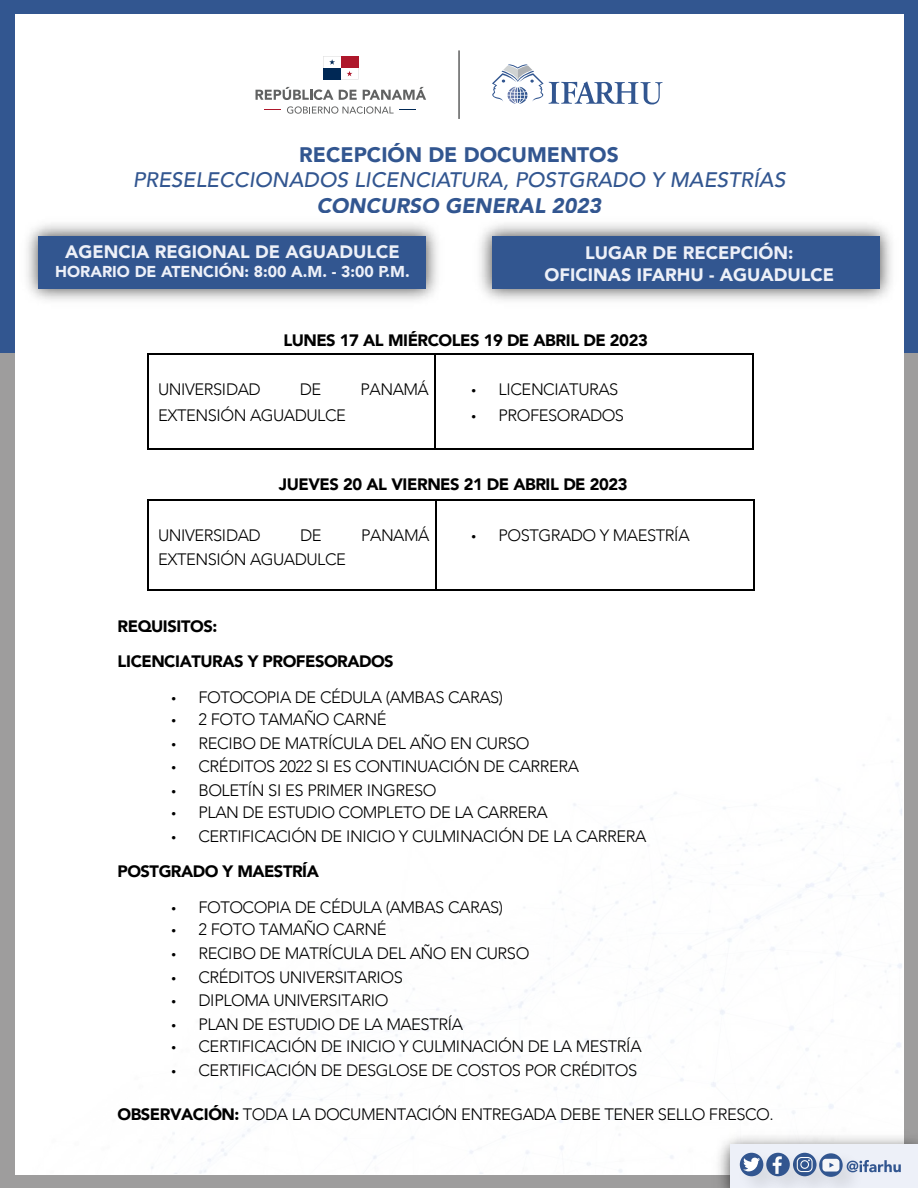
<style>
.page{position:relative;width:918px;height:1188px;background:#fff}
.page>*{position:absolute;margin:0;border:0;box-sizing:border-box;transform-origin:0 0}
.t1{font:italic 500 21px "Avenir";color:#325690}
.t2{font:900 21px "Avenir";color:#325690}
.t3{font:italic 900 21px "Avenir";color:#325690}
.t4{font:900 18px/21.6px "Avenir";color:#edf0f8;text-align:center}
.t5{font:300 16.5px/34.5px "Avenir";letter-spacing:-.025em;color:#000}
.t6{font:900 16.5px/34.5px "Avenir";letter-spacing:-.03em;color:#000}
.t7{font:900 15.75px "Avenir";color:#edf0f8}
.s1{font-weight:900}
</style>
<div class="page">
<div style="left:0;top:353px;width:918px;height:835px;background:linear-gradient(to bottom,#9e9d9d,#9e9d9d)"></div>
<div style="left:0;top:0;width:918px;height:353px;background:#325690"></div>
<div style="left:15px;top:14px;width:888px;height:1160px;background:#fff"></div>
<img style="left:708px;top:1127px;width:210px;height:61px">
<div style="left:731px;top:1145px;width:187px;height:43px;background:#edf0f8"></div>
<img style="left:792px;top:1143px;width:26px;height:41px">
<img style="left:730px;top:1143px;width:62px;height:45px">
<div style="left:740px;top:1153px;width:23px;height:23px;background:#325690;border-radius:50%"></div>
<svg style="left:743px;top:1158px;width:18px;height:14px"></svg>
<img style="left:810px;top:1144px;width:61px;height:42px">
<svg style="left:819px;top:1153px;width:24px;height:24px"></svg>
<div style="left:822px;top:1159px;width:17px;height:13px;background:#f6f6f8;border-radius:3px"></div>
<svg style="left:829px;top:1163px;width:5px;height:5px"></svg>
<svg style="left:847px;top:1160px;width:54px;height:12px"></svg>
<svg style="left:256px;top:87px;width:77px;height:13px"></svg>
<svg style="left:339px;top:90px;width:18px;height:10px"></svg>
<svg style="left:363px;top:87px;width:63px;height:13px"></svg>
<svg style="left:265px;top:109px;width:16px;height:1px"></svg>
<svg style="left:400px;top:109px;width:16px;height:1px"></svg>
<svg style="left:287px;top:106px;width:107px;height:8px"></svg>
<svg style="left:323px;top:56px;width:35px;height:23px"></svg>
<svg style="left:492px;top:64px;width:170px;height:41px"></svg>
<hr style="left:458px;top:50px;width:2px;height:69px;background:#616262">
<img style="left:26px;top:223px;width:412px;height:78px">
<div style="left:39px;top:236px;width:387px;height:53px;background:#325690"></div>
<img style="left:479px;top:223px;width:413px;height:78px">
<div style="left:492px;top:236px;width:387px;height:53px;background:#325690"></div>
<hr style="left:149px;top:353px;width:285px;height:2px;background:#000">
<hr style="left:436px;top:353px;width:316px;height:2px;background:#000">
<hr style="left:148px;top:355px;width:1px;height:93px;background:#000">
<hr style="left:149px;top:448px;width:285px;height:1px;background:#000">
<hr style="left:434px;top:355px;width:2px;height:93px;background:#000">
<hr style="left:436px;top:448px;width:316px;height:1px;background:#000">
<hr style="left:752px;top:355px;width:2px;height:93px;background:#000">
<hr style="left:149px;top:499px;width:287px;height:1px;background:#000">
<hr style="left:437px;top:499px;width:317px;height:1px;background:#000">
<hr style="left:148px;top:500px;width:1px;height:89px;background:#000">
<hr style="left:149px;top:589px;width:287px;height:1px;background:#000">
<hr style="left:436px;top:500px;width:1px;height:89px;background:#000">
<hr style="left:437px;top:589px;width:317px;height:1px;background:#000">
<hr style="left:754px;top:500px;width:1px;height:89px;background:#000">
<p class="t2" style="left:299px;top:137px;width:321px">RECEPCIÓN DE DOCUMENTOS</p>
<p class="t1" style="left:133px;top:168px;width:654px">PRESELECCIONADOS LICENCIATURA, POSTGRADO Y MAESTRÍAS</p>
<p class="t3" style="left:317px;top:188px;width:286px">CONCURSO GENERAL 2023</p>
<p class="t4" style="left:65px;top:241px;width:336px">AGENCIA REGIONAL DE AGUADULCE</p>
<p class="t7" style="left:55px;top:258px;width:356px">HORARIO DE ATENCIÓN: 8:00 A.M. - 3:00 P.M.</p>
<p class="t4" style="left:545px;top:242px;width:291px">LUGAR DE RECEPCIÓN:<br>OFICINAS IFARHU - AGUADULCE</p>
<p class="t6" style="left:283px;top:322px;width:366px">LUNES 17 AL MIÉRCOLES 19 DE ABRIL DE 2023</p>
<p class="t5" style="left:158px;top:373px;width:104px">UNIVERSIDAD</p>
<p class="t5" style="left:300px;top:373px;width:23px">DE</p>
<p class="t5" style="left:361px;top:373px;width:70px">PANAMÁ</p>
<p class="t5" style="left:158px;top:398px;width:189px">EXTENSIÓN AGUADULCE</p>
<p class="t5" style="left:472px;top:373px;width:148px">• LICENCIATURAS</p>
<p class="t5" style="left:472px;top:398px;width:154px">• PROFESORADOS</p>
<p class="t6" style="left:279px;top:467px;width:350px">JUEVES 20 AL VIERNES 21 DE ABRIL DE 2023</p>
<p class="t5" style="left:158px;top:518px;width:104px">UNIVERSIDAD</p>
<p class="t5" style="left:300px;top:518px;width:23px">DE</p>
<p class="t5" style="left:361px;top:518px;width:70px">PANAMÁ</p>
<p class="t5" style="left:158px;top:542px;width:189px">EXTENSIÓN AGUADULCE</p>
<p class="t5" style="left:472px;top:518px;width:220px">• POSTGRADO Y MAESTRÍA</p>
<p class="t6" style="left:118px;top:609px;width:278px">REQUISITOS:<br>LICENCIATURAS Y PROFESORADOS</p>
<p class="t5" style="left:172px;top:680px;width:333px">• FOTOCOPIA DE CÉDULA (AMBAS CARAS)</p>
<p class="t5" style="left:172px;top:703px;width:216px">• 2 FOTO TAMAÑO CARNÉ</p>
<p class="t5" style="left:172px;top:727px;width:360px">• RECIBO DE MATRÍCULA DEL AÑO EN CURSO</p>
<p class="t5" style="left:172px;top:749px;width:409px">• CRÉDITOS 2022 SI ES CONTINUACIÓN DE CARRERA</p>
<p class="t5" style="left:172px;top:773px;width:267px">• BOLETÍN SI ES PRIMER INGRESO</p>
<p class="t5" style="left:172px;top:796px;width:378px">• PLAN DE ESTUDIO COMPLETO DE LA CARRERA</p>
<p class="t5" style="left:118px;top:820px;width:530px;text-indent:54px">• CERTIFICACIÓN DE INICIO Y CULMINACIÓN DE LA CARRERA<br><span class="s1">POSTGRADO Y MAESTRÍA</span></p>
<p class="t5" style="left:172px;top:890px;width:333px">• FOTOCOPIA DE CÉDULA (AMBAS CARAS)</p>
<p class="t5" style="left:172px;top:913px;width:216px">• 2 FOTO TAMAÑO CARNÉ</p>
<p class="t5" style="left:172px;top:937px;width:360px">• RECIBO DE MATRÍCULA DEL AÑO EN CURSO</p>
<p class="t5" style="left:172px;top:961px;width:233px">• CRÉDITOS UNIVERSITARIOS</p>
<p class="t5" style="left:172px;top:983px;width:218px">• DIPLOMA UNIVERSITARIO</p>
<p class="t5" style="left:172px;top:1007px;width:293px">• PLAN DE ESTUDIO DE LA MAESTRÍA</p>
<p class="t5" style="left:172px;top:1030px;width:472px">• CERTIFICACIÓN DE INICIO Y CULMINACIÓN DE LA MESTRÍA</p>
<p class="t5" style="left:172px;top:1054px;width:467px">• CERTIFICACIÓN DE DESGLOSE DE COSTOS POR CRÉDITOS</p>
<p class="t5" style="left:118px;top:1097px;width:658px"><span class="s1">OBSERVACIÓN:</span> TODA LA DOCUMENTACIÓN ENTREGADA DEBE TENER SELLO FRESCO.</p>
</div>
